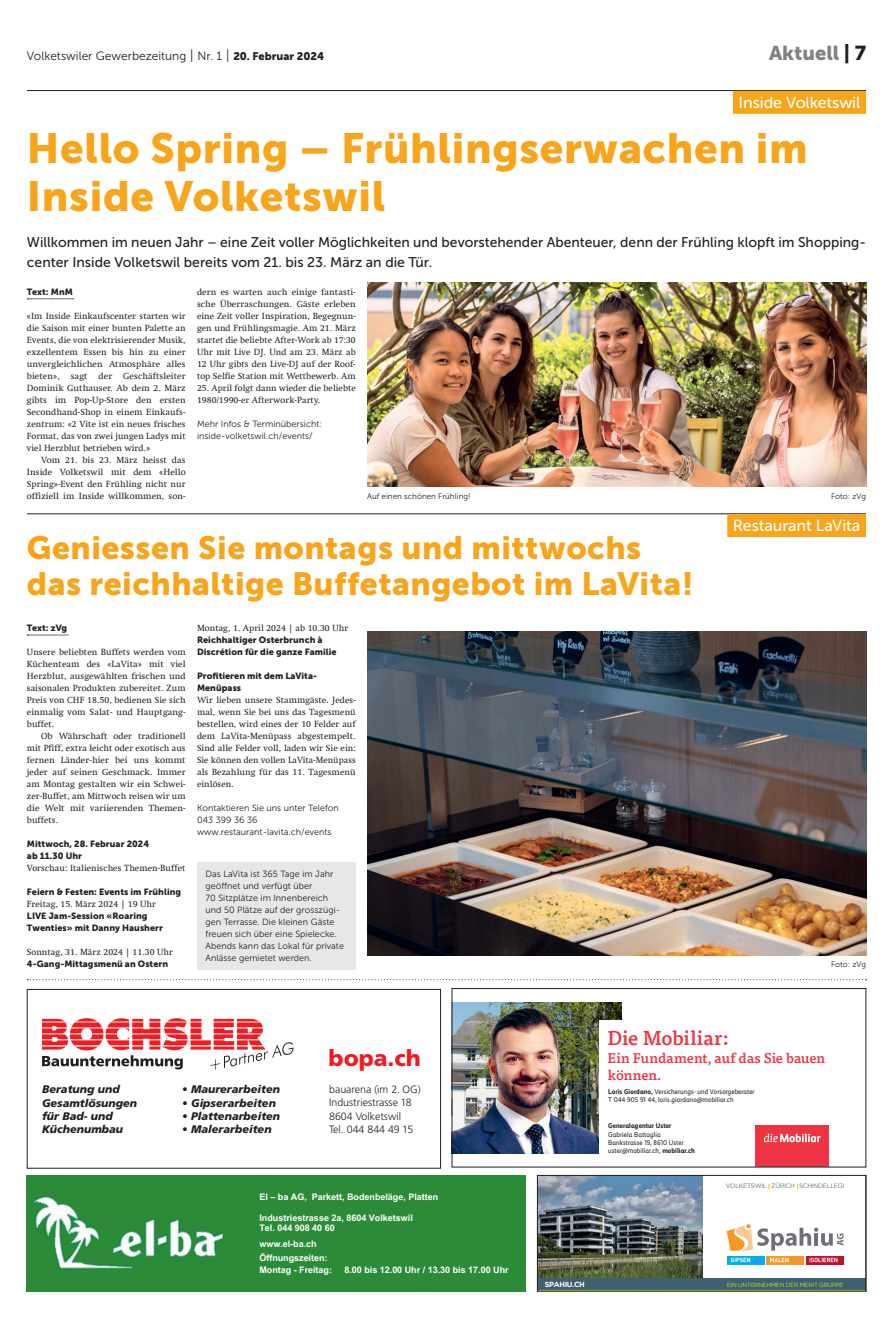
<style>
.page{position:relative;width:893px;height:1333px;background:#fff}
.page>*{position:absolute;margin:0;border:0;box-sizing:border-box;transform-origin:0 0}
.t1{font:42px/48px "Museo Sans 900";letter-spacing:.015em;color:#f9a51b}
.t2{font:32px/36px "Museo Sans 900";letter-spacing:.015em;color:#f9a51b}
.t3{font:900 22.6px "Frutiger";color:#ee1d23}
.t4{font:500 20px "Tisa Pro";letter-spacing:.005em;color:#ee3343}
.t5{font:20px "Museo Sans 900";color:#808285}
.t6{font:16px "Museo Sans 500";letter-spacing:-.005em;color:#fff}
.t7{font:14px/20px "Museo Sans 500";color:#231f20}
.t8{font:500 14px/16.8px "Tisa Pro";letter-spacing:-.005em;color:#ee3343}
.t9{font:12px "Museo Sans 300";color:#231f20}
.t10{font:italic 900 11px/13.3px "Frutiger";color:#231f20}
.t11{font:300 10.6px/13.3px "Frutiger";color:#231f20}
.t12{font:9px/12px "Swift Com";letter-spacing:.005em;color:#231f20;text-align:justify}
.t13{font:9px/12px "Museo Sans 300";letter-spacing:.005em;color:#231f20}
.t14{font:9px/12px "Museo Sans 900";letter-spacing:.005em;color:#231f20}
.t15{font:700 9px/10.3px "Arial";letter-spacing:-.005em;color:#fff}
.t16{font:8px "Museo Sans 300";letter-spacing:.005em;color:#231f20}
.t17{font:700 7.4px "Gotham";letter-spacing:-.04em;color:#fff}
.t18{font:7px/8.4px "Mobiliar Realist";letter-spacing:.01em;color:#231f20}
.t19{font:700 7px "Mobiliar Realist";letter-spacing:.01em;color:#231f20}
.t20{font:6.4px "Gotham";letter-spacing:-.05em;color:#717074}
.t21{font:6px "Gotham";letter-spacing:-.04em;color:#cad343}
.s1{font-family:"Museo Sans 100";font-size:18px}
.s2{font-family:"Museo Sans 900";font-size:11px}
.s3{color:#231f20}
.s4{font-weight:700}
</style>
<div class="page">
<img style="left:454px;top:1002px;width:168px;height:151px">
<div style="left:599px;top:1020px;width:55px;height:147px;background:#fff"></div>
<div style="left:755px;top:1125px;width:74px;height:42px;background:#ee3343"></div>
<svg style="left:764px;top:1133px;width:57px;height:9px"></svg>
<div style="left:452px;top:988px;width:414px;height:179px;border:1px solid #231f20"></div>
<svg style="left:42px;top:1018px;width:252px;height:51px"></svg>
<div style="left:27px;top:989px;width:414px;height:179px;border:1px solid #231f20"></div>
<svg style="left:27px;top:298px;width:47px;height:1px"></svg>
<svg style="left:27px;top:634px;width:41px;height:1px"></svg>
<hr style="left:27px;top:90px;width:839px;height:1px;background:#231f20">
<div style="left:733px;top:91px;width:133px;height:23px;background:#f9a51b"></div>
<hr style="left:27px;top:513px;width:839px;height:1px;background:#231f20">
<div style="left:727px;top:514px;width:139px;height:23px;background:#f9a51b"></div>
<img style="left:367px;top:283px;width:499px;height:204px">
<div style="left:197px;top:862px;width:159px;height:107px;background:#e6e7e9"></div>
<img style="left:367px;top:631px;width:499px;height:324px">
<img style="left:27px;top:1175px;width:499px;height:116px">
<img style="left:539px;top:1177px;width:325px;height:112px">
<div style="left:537px;top:1175px;width:329px;height:116px;border:1px solid #231f20"></div>
<svg style="left:27px;top:979px;width:839px;height:1px"></svg>
<h3 class="t9" style="left:27px;top:49px;width:299px">Volketswiler Gewerbezeitung <span class="s1">I</span> Nr. 1 <span class="s1">I</span> <span class="s2">20. Februar 2024</span></h3>
<h3 class="t5" style="left:769px;top:42px;width:99px">Aktuell <span class="s3">| 7</span></h3>
<h3 class="t6" style="left:739px;top:94px;width:123px">Inside Volketswil</h3>
<h1 class="t1" style="left:27px;top:124px;width:782px">Hello Spring – Frühlingserwachen im<br>Inside Volketswil</h1>
<h3 class="t7" style="left:27px;top:232px;width:838px">Willkommen im neuen Jahr – eine Zeit voller Möglichkeiten und bevorstehender Abenteuer, denn der Frühling klopft im Shopping&shy;center Inside Volketswil bereits vom 21. bis 23. März an die Tür.</h3>
<p class="t14" style="left:27px;top:286px;width:47px">Text: MnM</p>
<p class="t12" style="left:27px;top:310px;width:160px">«Im Inside Einkaufscenter starten wir die Saison mit einer bunten Palette an Events, die von elektrisierender Musik, exzellentem Essen bis hin zu einer unvergleichlichen Atmosphäre alles bieten», sagt der Geschäftsleiter Dominik Guthauser. Ab dem 2. März gibts im Pop-Up-Store den ersten Secondhand-Shop in einem Einkaufs&shy;zentrum: «2 Vite ist ein neues frisches Format, das von zwei jungen Ladys mit viel Herzblut betrieben wird.»</p>
<p class="t12" style="left:27px;top:454px;width:160px;text-indent:14px">Vom 21. bis 23. März heisst das Inside Volketswil mit dem «Hello Spring»-Event den Frühling nicht nur offiziell im Inside willkommen, son-</p>
<p class="t12" style="left:197px;top:286px;width:160px">dern es warten auch einige fantasti&shy;sche Überraschungen. Gäste erleben eine Zeit voller Inspiration, Begegnun&shy;gen und Frühlingsmagie. Am 21. März startet die beliebte After-Work ab 17:30<br>Uhr mit Live DJ. Und am 23. März ab 12 Uhr gibts den Live-DJ auf der Roof&shy;top Selfie Station mit Wettbewerb. Am</p>
<p class="t12" style="left:197px;top:382px;width:160px">25. April folgt dann wieder die beliebte<br>1980/1990-er Afterwork-Party.</p>
<p class="t13" style="left:197px;top:418px;width:127px">Mehr Infos &amp; Terminübersicht: inside-volketswil.ch/events/</p>
<p class="t16" style="left:367px;top:492px;width:105px">Auf einen schönen Frühling!</p>
<p class="t16" style="left:831px;top:492px;width:36px">Foto: zVg</p>
<h2 class="t2" style="left:27px;top:529px;width:668px">Geniessen Sie montags und mittwochs das reichhaltige Buffetangebot im LaVita!</h2>
<p class="t14" style="left:27px;top:622px;width:42px">Text: zVg</p>
<p class="t12" style="left:27px;top:646px;width:160px">Unsere beliebten Buffets werden vom Küchenteam des «LaVita» mit viel Herzblut, ausgewählten frischen und saisonalen Produkten zubereitet. Zum Preis von CHF 18.50, bedienen Sie sich einmalig vom Salat- und Hauptgang&shy;buffet.</p>
<p class="t12" style="left:27px;top:730px;width:160px;text-indent:14px">Ob Währschaft oder traditionell mit Pfiff, extra leicht oder exotisch aus fernen Länder-hier bei uns kommt jeder auf seinen Geschmack. Immer am Montag gestalten wir ein Schwei&shy;zer-Buffet, am Mittwoch reisen wir um die Welt mit variierenden Themen&shy;buffets.</p>
<p class="t14" style="left:27px;top:838px;width:124px">Mittwoch, 28. Februar 2024 ab 11.30 Uhr</p>
<p class="t12" style="left:27px;top:862px;width:160px">Vorschau: Italienisches Themen-Buffet</p>
<p class="t14" style="left:27px;top:886px;width:156px">Feiern &amp; Festen: Events im Frühling</p>
<p class="t12" style="left:27px;top:898px;width:131px">Freitag, 15. März 2024 | 19 Uhr</p>
<p class="t14" style="left:27px;top:910px;width:138px">LIVE Jam-Session «Roaring<br>Twenties» mit Danny Hausherr</p>
<p class="t12" style="left:27px;top:946px;width:148px">Sonntag, 31. März 2024 | 11.30 Uhr</p>
<p class="t14" style="left:27px;top:958px;width:143px">4-Gang-Mittagsmenü an Ostern</p>
<p class="t12" style="left:197px;top:622px;width:153px">Montag, 1. April 2024 | ab 10.30 Uhr</p>
<p class="t14" style="left:197px;top:634px;width:141px">Reichhaltiger Osterbrunch à<br>Discrétion für die ganze Familie</p>
<p class="t14" style="left:197px;top:670px;width:122px">Profitieren mit dem LaVita-<br>Menüpass</p>
<p class="t12" style="left:197px;top:694px;width:160px">Wir lieben unsere Stammgäste. Jedes&shy;mal, wenn Sie bei uns das Tagesmenü bestellen, wird eines der 10 Felder auf dem LaVita-Menüpass abgestempelt.<br>Sind alle Felder voll, laden wir Sie ein:<br>Sie können den vollen LaVita-Menüpass als Bezahlung für das 11. Tagesmenü einlösen.</p>
<p class="t13" style="left:197px;top:802px;width:143px">Kontaktieren Sie uns unter Telefon<br>043 399 36 36 www.restaurant-lavita.ch/events</p>
<p class="t13" style="left:206px;top:868px;width:140px">Das LaVita ist 365 Tage im Jahr geöffnet und verfügt über<br>70 Sitzplätze im Innenbereich und 50 Plätze auf der grosszügi&shy;gen Terrasse. Die kleinen Gäste freuen sich über eine Spielecke.<br>Abends kann das Lokal für private<br>Anlässe gemietet werden.</p>
<h3 class="t6" style="left:733px;top:517px;width:129px">Restaurant LaVita</h3>
<p class="t16" style="left:831px;top:960px;width:36px">Foto: zVg</p>
<p class="t10" style="left:42px;top:1082px;width:97px">Beratung und<br>Gesamtlösungen für Bad- und<br>Küchenumbau</p>
<p class="t10" style="left:182px;top:1082px;width:99px">• Maurerarbeiten</p>
<p class="t10" style="left:182px;top:1095px;width:95px">• Gipserarbeiten</p>
<p class="t10" style="left:182px;top:1109px;width:99px">• Plattenarbeiten</p>
<p class="t10" style="left:182px;top:1122px;width:91px">• Malerarbeiten</p>
<h3 class="t3" style="left:329px;top:1044px;width:94px">bopa.ch</h3>
<p class="t11" style="left:329px;top:1082px;width:93px">bauarena (im 2. OG)<br>Industriestrasse 18<br>8604 Volketswil<br>Tel. 044 844 49 15</p>
<p class="t15" style="left:259px;top:1191px;width:180px">El – ba AG, Parkett, Bodenbeläge, Platten</p>
<p class="t15" style="left:259px;top:1212px;width:155px">Industriestrasse 2a, 8604 Volketswil<br>Tel. 044 908 40 60</p>
<p class="t15" style="left:259px;top:1236px;width:70px;line-height:14.4px">www.el-ba.ch<br>Öffnungszeiten:</p>
<p class="t15" style="left:259px;top:1265px;width:74px">Montag - Freitag:</p>
<p class="t15" style="left:344px;top:1265px;width:166px">8.00 bis 12.00 Uhr / 13.30 bis 17.00 Uhr</p>
<h3 class="t4" style="left:607px;top:1021px;width:123px">Die Mobiliar:</h3>
<h3 class="t8" style="left:608px;top:1048px;width:219px">Ein Fundament, auf das Sie bauen können.</h3>
<p class="t18" style="left:608px;top:1087px;width:148px"><span class="s4">Loris Giordano,</span> Versicherungs- und Vorsorgeberater<br>T 044 905 91 44, loris.giordano@mobiliar.ch</p>
<p class="t19" style="left:608px;top:1121px;width:65px">Generalagentur Uster</p>
<p class="t18" style="left:608px;top:1129px;width:88px">Gabriela Battaglia<br>Bankstrasse 19, 8610 Uster uster@mobiliar.ch, <span class="s4">mobiliar.ch</span></p>
<p class="t20" style="left:726px;top:1182px;width:120px">VOLKETSWIL ZÜRICH SCHINDELLEGI</p>
<p class="t17" style="left:545px;top:1279px;width:41px">SPAHIU.CH</p>
<p class="t21" style="left:727px;top:1281px;width:118px">EIN UNTERNEHMEN DER MERIT GRUPPE</p>
</div>
